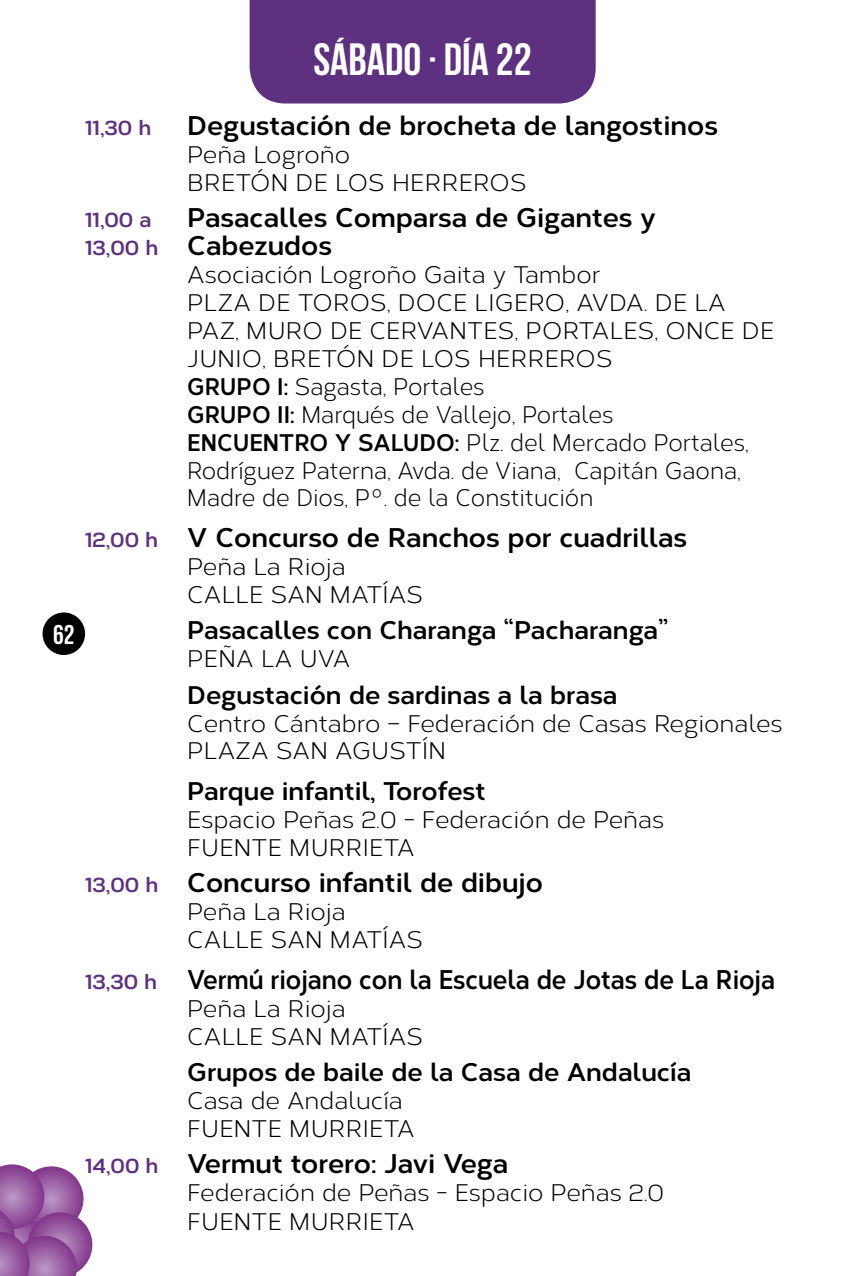
<style>
.page{position:relative;width:851px;height:1276px;background:#fff}
.page>*{position:absolute;margin:0;border:0;box-sizing:border-box;transform-origin:0 0}
.t1{font:700 45px "Bebas Neue";color:#fff}
.t2{font:700 27px/27.9px "Corbert";color:#000}
.t3{font:700 27px "Corbert";color:#000;scale:.9 1}
.t4{font:700 27px "Bebas Neue";color:#fff}
.t5{font:700 25.5px "Corbert";color:#000}
.t6{font:24px/27.9px "Corbert";color:#000}
.t7{font:700 21px "Corbert";color:#5d317f}
.s1{font-size:21px;color:#5d317f}
.s2{font-weight:700}
</style>
<div class="page">
<div style="left:43px;top:612px;width:42px;height:43px;background:#000;border-radius:50%"></div>
<svg style="left:0;top:1164px;width:93px;height:112px;background:#a46eac"></svg>
<div style="left:249px;top:0;width:346px;height:103px;background:#5d317f"></div>
<h1 class="t1" style="left:313px;top:35px;width:220px">SÁBADO · DÍA 22</h1>
<p class="t4" style="left:53px;top:619px;width:23px">62</p>
<p class="t7" style="left:85px;top:111px;width:68px">11,30 h</p>
<p class="t2" style="left:187px;top:110px;width:532px">Degustación de brocheta de langostinos</p>
<p class="t6" style="left:187px;top:139px;width:341px">Peña Logroño<br>BRETÓN DE LOS HERREROS</p>
<p class="t7" style="left:85px;top:204px;width:68px">11,00 a</p>
<p class="t2" style="left:85px;top:202px;width:572px;text-indent:102px">Pasacalles Comparsa de Gigantes y<br><span class="s1">13,00 h</span> Cabezudos</p>
<p class="t6" style="left:187px;top:259px;width:588px">Asociación Logroño Gaita y Tambor<br>PLZA DE TOROS, DOCE LIGERO, AVDA. DE LA PAZ, MURO DE CERVANTES, PORTALES, ONCE DE JUNIO, BRETÓN DE LOS HERREROS<br><span class="s2">GRUPO I:</span> Sagasta, Portales<br><span class="s2">GRUPO II:</span> Marqués de Vallejo, Portales<br><span class="s2">ENCUENTRO Y SALUDO:</span> Plz. del Mercado Portales, Rodríguez Paterna, Avda. de Viana, Capitán Gaona, Madre de Dios, Pº. de la Constitución</p>
<p class="t2" style="left:85px;top:521px;width:603px"><span class="s1">12,00 h</span> V Concurso de Ranchos por cuadrillas</p>
<p class="t6" style="left:187px;top:551px;width:237px">Peña La Rioja<br>CALLE SAN MATÍAS</p>
<p class="t5" style="left:187px;top:610px;width:482px">Pasacalles con Charanga “Pacharanga”</p>
<p class="t6" style="left:187px;top:643px;width:164px">PEÑA LA UVA</p>
<p class="t5" style="left:187px;top:675px;width:432px">Degustación de sardinas a la brasa</p>
<p class="t6" style="left:187px;top:708px;width:597px">Centro Cántabro – Federación de Casas Regionales<br>PLAZA SAN AGUSTÍN</p>
<p class="t5" style="left:187px;top:771px;width:300px">Parque infantil, Torofest</p>
<p class="t6" style="left:187px;top:804px;width:478px">Espacio Peñas 2.0 - Federación de Peñas<br>FUENTE MURRIETA</p>
<p class="t2" style="left:85px;top:867px;width:459px"><span class="s1">13,00 h</span> Concurso infantil de dibujo</p>
<p class="t6" style="left:187px;top:896px;width:237px">Peña La Rioja<br>CALLE SAN MATÍAS</p>
<p class="t3" style="left:85px;top:958px;width:768px"><span class="s1">13,30 h</span> Vermú riojano con la Escuela de Jotas de La Rioja</p>
<p class="t6" style="left:187px;top:993px;width:237px">Peña La Rioja<br>CALLE SAN MATÍAS</p>
<p class="t5" style="left:187px;top:1052px;width:505px">Grupos de baile de la Casa de Andalucía</p>
<p class="t6" style="left:187px;top:1085px;width:229px">Casa de Andalucía<br>FUENTE MURRIETA</p>
<p class="t2" style="left:85px;top:1147px;width:424px"><span class="s1">14,00 h</span> Vermut torero: Javi Vega</p>
<p class="t6" style="left:187px;top:1177px;width:478px">Federación de Peñas - Espacio Peñas 2.0<br>FUENTE MURRIETA</p>
</div>
